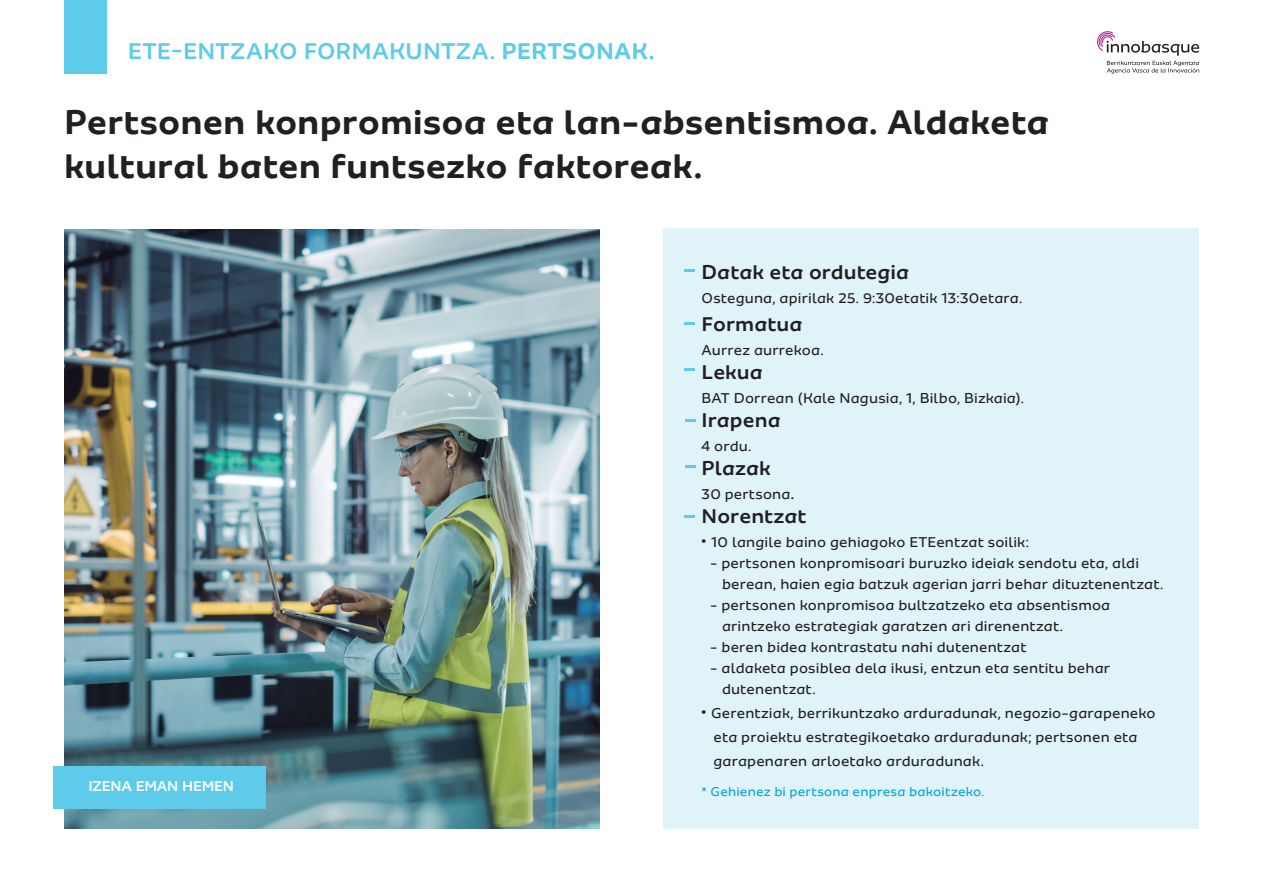
<style>
.page{position:relative;width:1263px;height:893px;background:#fff}
.page>*{position:absolute;margin:0;border:0;box-sizing:border-box;transform-origin:0 0}
.t1{font:700 36px/43.2px "Sua";color:#231f20}
.t2{font:500 24px "Sua";letter-spacing:.005em;color:#5dcbe9}
.t3{font:500 21px "Sua";letter-spacing:.005em;color:#231f20}
.t4{font:15px "Sua";letter-spacing:.01em;color:#231f20}
.t5{font:500 15px "Sua";letter-spacing:-.01em;color:#fff}
.t6{font:13.5px "Sua";letter-spacing:.015em;color:#05a5dd}
.s1{font-weight:700}
.s2{font-weight:500}
.s3{font-weight:900;font-size:18px}
</style>
<div class="page">
<svg style="left:1097px;top:31px;width:102px;height:43px"></svg>
<div style="left:663px;top:228px;width:536px;height:600px;background:#dff3f9"></div>
<div style="left:64px;top:0;width:42px;height:74px;background:#5dcbe9"></div>
<svg style="left:685px;top:270px;width:10px;height:2px"></svg>
<svg style="left:685px;top:322px;width:10px;height:3px"></svg>
<svg style="left:685px;top:369px;width:10px;height:2px"></svg>
<svg style="left:685px;top:419px;width:11px;height:2px"></svg>
<svg style="left:685px;top:466px;width:11px;height:2px"></svg>
<svg style="left:684px;top:515px;width:10px;height:2px"></svg>
<img style="left:64px;top:230px;width:536px;height:598px">
<div style="left:54px;top:766px;width:212px;height:43px;background:#5dcbe9"></div>
<p class="t2" style="left:128px;top:37px;width:528px">ETE-ENTZAKO FORMAKUNTZA. <span class="s1">PERTSONAK.</span></p>
<p class="t1" style="left:64px;top:101px;width:986px">Pertsonen konpromisoa eta lan-absentismoa. Aldaketa kultural baten funtsezko faktoreak.</p>
<p class="t5" style="left:88px;top:778px;width:147px">IZENA EMAN HEMEN</p>
<p class="t3" style="left:702px;top:260px;width:209px">Datak eta ordutegia</p>
<p class="t4" style="left:702px;top:290px;width:322px">Osteguna, apirilak 25. 9:30etatik 13:30etara.</p>
<p class="t3" style="left:702px;top:312px;width:102px">Formatua</p>
<p class="t4" style="left:702px;top:342px;width:123px">Aurrez aurrekoa.</p>
<p class="t3" style="left:702px;top:360px;width:63px">Lekua</p>
<p class="t4" style="left:702px;top:390px;width:324px">BAT Dorrean (Kale Nagusia, 1, Bilbo, Bizkaia).</p>
<p class="t3" style="left:702px;top:408px;width:80px">Irapena</p>
<p class="t4" style="left:702px;top:438px;width:51px">4 ordu.</p>
<p class="t3" style="left:702px;top:456px;width:71px">Plazak</p>
<p class="t4" style="left:702px;top:486px;width:94px">30 pertsona<span class="s2">.</span></p>
<p class="t3" style="left:702px;top:504px;width:106px">Norentzat</p>
<p class="t4" style="left:702px;top:534px;width:329px"><span class="s3">·</span> 10 langile baino gehiagoko ETEentzat soilik:</p>
<p class="t4" style="left:710px;top:555px;width:430px">- pertsonen konpromisoari buruzko ideiak sendotu eta, aldi</p>
<p class="t4" style="left:722px;top:576px;width:443px">berean, haien egia batzuk agerian jarri behar dituztenentzat.</p>
<p class="t4" style="left:710px;top:597px;width:402px">- pertsonen konpromisoa bultzatzeko eta absentismoa</p>
<p class="t4" style="left:722px;top:618px;width:342px">arintzeko estrategiak garatzen ari direnentzat.</p>
<p class="t4" style="left:710px;top:639px;width:318px">- beren bidea kontrastatu nahi dutenentzat</p>
<p class="t4" style="left:710px;top:660px;width:402px">- aldaketa posiblea dela ikusi, entzun eta sentitu behar</p>
<p class="t4" style="left:722px;top:681px;width:95px">dutenentzat.</p>
<p class="t4" style="left:702px;top:705px;width:455px"><span class="s3">·</span> Gerentziak, berrikuntzako arduradunak, negozio-garapeneko</p>
<p class="t4" style="left:713px;top:729px;width:426px">eta proiektu estrategikoetako arduradunak; pertsonen eta</p>
<p class="t4" style="left:713px;top:753px;width:272px">garapenaren arloetako arduradunak.</p>
<p class="t6" style="left:702px;top:784px;width:284px">* Gehienez bi pertsona enpresa bakoitzeko.</p>
</div>
